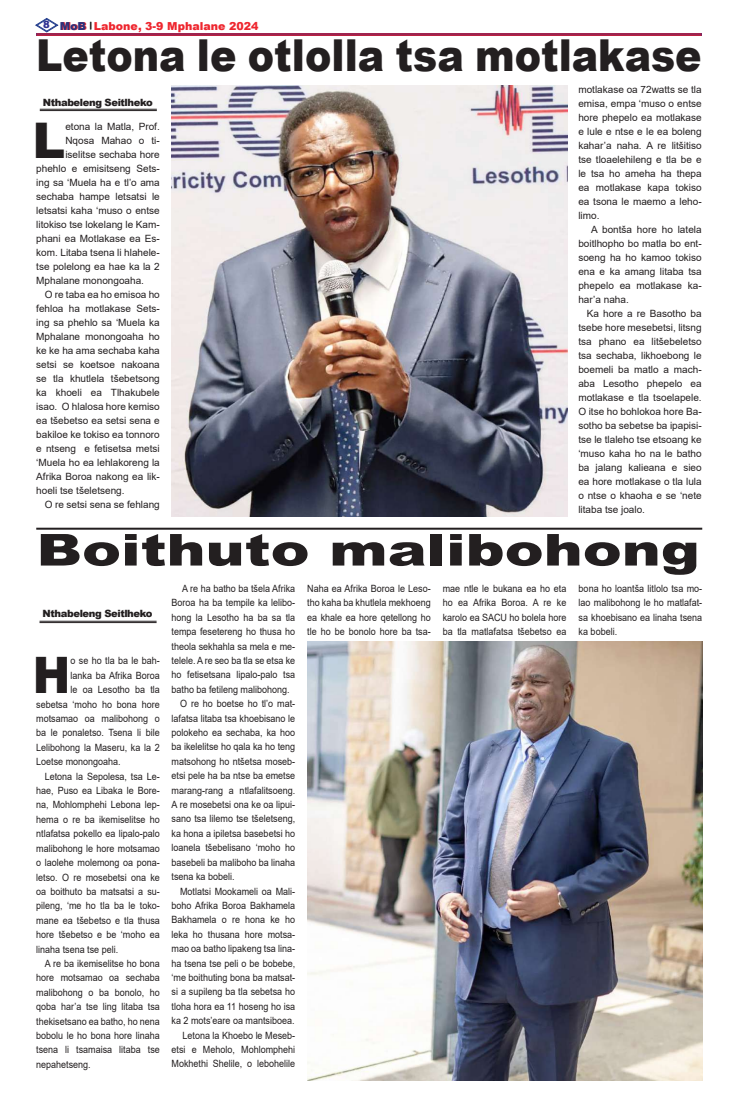
<style>
.page{position:relative;width:738px;height:1108px;background:#fff}
.page>*{position:absolute;margin:0;border:0;box-sizing:border-box;transform-origin:0 0}
.t1{font:900 50.2px "Arial";color:#231f20;scale:.9 1}
.t2{font:900 49.1px "Arial";color:#231f20}
.t3{font:900 44px "Arial";color:#231f20;scale:.9 1}
.t4{font:900 44px "Arial";color:#231f20;scale:1.33 1}
.t5{font:900 11px "Arial";color:#ee262e}
.t6{font:10px/14.4px "Arial";color:#231f20;text-align:justify;scale:.9 1}
.t7{font:10px/14px "Arial";color:#231f20;text-align:justify}
.t8{font:900 10px "Arial";letter-spacing:-.04em;color:#231f20}
.s1{font-size:10px;color:#fff}
</style>
<div class="page">
<hr style="left:36px;top:33px;width:665px;height:3px;background:#2e3092">
<hr style="left:36px;top:34px;width:666px;height:1px;background:#ee1d23">
<hr style="left:36px;top:35px;width:666px;height:1px;background:#ee1d23">
<svg style="left:90px;top:22px;width:2px;height:7px"></svg>
<svg style="left:35px;top:18px;width:24px;height:15px"></svg>
<hr style="left:40px;top:109px;width:117px;height:1px;background:#231f20">
<hr style="left:40px;top:110px;width:117px;height:1px;background:#231f20">
<hr style="left:36px;top:527px;width:666px;height:2px;background:#231f20">
<hr style="left:40px;top:620px;width:117px;height:1px;background:#231f20">
<hr style="left:40px;top:622px;width:117px;height:1px;background:#231f20">
<img style="left:172px;top:85px;width:395px;height:431px">
<img style="left:307px;top:641px;width:395px;height:439px">
<p class="t5" style="left:43px;top:18px;width:217px"><span class="s1">8</span> MoB Labone, 3-9 Mphalane 2024</p>
<h3 class="t3" style="left:36px;top:23px;width:741px">Letona le otlolla tsa motlakase</h3>
<p class="t8" style="left:43px;top:95px;width:111px">Nthabeleng Seitlheko</p>
<h2 class="t2" style="left:33px;top:105px;width:34px">L</h2>
<p class="t7" style="left:65px;top:119px;width:96px">etona la Matla, Prof.</p>
<p class="t7" style="left:65px;top:133px;width:96px">Nqosa Mahao o ti-</p>
<p class="t7" style="left:65px;top:147px;width:96px">iselitse sechaba hore</p>
<p class="t7" style="left:36px;top:161px;width:125px">phehlo e emisitseng Sets-</p>
<p class="t7" style="left:36px;top:175px;width:125px">ing sa ‘Muela ha e tl’o ama</p>
<p class="t7" style="left:36px;top:189px;width:125px">sechaba hampe letsatsi le</p>
<p class="t7" style="left:36px;top:203px;width:125px">letsatsi kaha ‘muso o entse</p>
<p class="t7" style="left:36px;top:217px;width:125px">litokiso tse lokelang le Kam-</p>
<p class="t7" style="left:36px;top:231px;width:125px">phani ea Motlakase ea Es-</p>
<p class="t7" style="left:36px;top:245px;width:125px">kom. Litaba tsena li hlahele-</p>
<p class="t7" style="left:36px;top:259px;width:125px">tse polelong ea hae ka la 2</p>
<p class="t7" style="left:36px;top:273px;width:109px">Mphalane monongoaha.</p>
<p class="t7" style="left:45px;top:287px;width:117px">O re taba ea ho emisoa ho</p>
<p class="t7" style="left:36px;top:301px;width:125px">fehloa ha motlakase Sets-</p>
<p class="t7" style="left:36px;top:315px;width:125px">ing sa phehlo sa ‘Muela ka</p>
<p class="t7" style="left:36px;top:329px;width:125px">Mphalane monongoaha ho</p>
<p class="t7" style="left:36px;top:343px;width:125px">ke ke ha ama sechaba kaha</p>
<p class="t7" style="left:36px;top:357px;width:125px">setsi se koetsoe nakoana</p>
<p class="t7" style="left:36px;top:371px;width:125px">se tla khutlela tšebetsong</p>
<p class="t7" style="left:36px;top:385px;width:125px">ka khoeli ea Tlhakubele</p>
<p class="t7" style="left:36px;top:399px;width:125px">isao. O hlalosa hore kemiso</p>
<p class="t7" style="left:36px;top:413px;width:125px">ea tšebetso ea setsi sena e</p>
<p class="t7" style="left:36px;top:427px;width:125px">bakiloe ke tokiso ea tonnoro</p>
<p class="t7" style="left:36px;top:441px;width:125px">e ntseng e fetisetsa metsi</p>
<p class="t7" style="left:36px;top:455px;width:125px">‘Muela ho ea lehlakoreng la</p>
<p class="t7" style="left:36px;top:469px;width:125px">Afrika Boroa nakong ea lik-</p>
<p class="t7" style="left:36px;top:483px;width:90px">hoeli tse tšeletseng.</p>
<p class="t7" style="left:45px;top:497px;width:117px">O re setsi sena se fehlang</p>
<p class="t7" style="left:578px;top:82px;width:125px">motlakase oa 72watts se tla emisa, empa ‘muso o entse hore phepelo ea motlakase e lule e ntse e le ea boleng kahar’a naha. A re litšitiso tse tloaelehileng e tla be e le tsa ho ameha ha thepa ea motlakase kapa tokiso ea tsona le maemo a leho&shy;limo.</p>
<p class="t7" style="left:578px;top:222px;width:125px;text-indent:13px">A bontša hore ho latela boitlhopho bo matla bo ent&shy;soeng ha ho kamoo tokiso ena e ka amang litaba tsa phepelo ea motlakase ka&shy;har’a naha.</p>
<p class="t7" style="left:578px;top:306px;width:125px;text-indent:9px">Ka hore a re Basotho ba tsebe hore mesebetsi, litsng tsa phano ea litšebeletso tsa sechaba, likhoebong le boemeli ba matlo a mach&shy;aba Lesotho phepelo ea motlakase e tla tsoelapele.<br>O itse ho bohlokoa hore Ba&shy;sotho ba sebetse ba ipapisi&shy;tse le tlaleho tse etsoang ke ‘muso kaha ho na le batho ba jalang kalieana e sieo ea hore motlakase o tla lula o ntse o khaoha e se ‘nete litaba tse joalo.</p>
<h3 class="t4" style="left:37px;top:517px;width:500px">Boithuto malibohong</h3>
<p class="t6" style="left:307px;top:581px;width:139px">Naha ea Afrika Boroa le Leso&shy;tho kaha ba khutlela mekhoeng ea khale ea hore qetellong ho tle ho be bonolo hore ba tsa-</p>
<p class="t6" style="left:443px;top:581px;width:139px">mae ntle le bukana ea ho eta ho ea Afrika Boroa. A re ke karolo ea SACU ho bolela hore ba tla matlafatsa tšebetso ea</p>
<p class="t6" style="left:579px;top:581px;width:139px">bona ho loantša litlolo tsa mo&shy;lao malibohong le ho matlafat&shy;sa khoebisano ea linaha tsena ka bobeli.</p>
<p class="t6" style="left:182px;top:581px;width:127px">A re ha batho ba tšela Afrika</p>
<p class="t6" style="left:172px;top:595px;width:139px">Boroa ha ba tempile ka lelibo-</p>
<p class="t6" style="left:172px;top:609px;width:139px">hong la Lesotho ha ba sa tla</p>
<p class="t6" style="left:172px;top:624px;width:139px">tempa fesetereng ho thusa ho</p>
<p class="t6" style="left:172px;top:638px;width:139px">theola sekhahla sa mela e me-</p>
<p class="t6" style="left:172px;top:653px;width:139px">telele. A re seo ba tla se etsa ke</p>
<p class="t6" style="left:172px;top:667px;width:139px">ho fetisetsana lipalo-palo tsa</p>
<p class="t6" style="left:172px;top:681px;width:133px">batho ba fetileng malibohong.</p>
<p class="t6" style="left:180px;top:696px;width:129px">O re ho boetse ho tl’o mat-</p>
<p class="t6" style="left:172px;top:710px;width:139px">lafatsa litaba tsa khoebisano le</p>
<p class="t6" style="left:172px;top:725px;width:139px">polokeho ea sechaba, ka hoo</p>
<p class="t6" style="left:172px;top:739px;width:139px">ba ikelelitse ho qala ka ho teng</p>
<p class="t6" style="left:172px;top:753px;width:139px">matsohong ho ntšetsa moseb-</p>
<p class="t6" style="left:172px;top:768px;width:139px">etsi pele ha ba ntse ba emetse</p>
<p class="t6" style="left:172px;top:782px;width:139px">marang-rang a ntlafalitsoeng.</p>
<p class="t6" style="left:172px;top:797px;width:139px">A re mosebetsi ona ke oa lipui-</p>
<p class="t6" style="left:172px;top:811px;width:139px">sano tsa lilemo tse tšeletseng,</p>
<p class="t6" style="left:172px;top:825px;width:139px">ka hona a ipiletsa basebetsi ho</p>
<p class="t6" style="left:172px;top:840px;width:139px">loanela tšebelisano ‘moho ho</p>
<p class="t6" style="left:172px;top:854px;width:139px">basebeli ba maliboho ba linaha</p>
<p class="t6" style="left:172px;top:869px;width:72px">tsena ka bobeli.</p>
<p class="t6" style="left:180px;top:883px;width:129px">Motlatsi Mookameli oa Mali-</p>
<p class="t6" style="left:172px;top:897px;width:139px">boho Afrika Boroa Bakhamela</p>
<p class="t6" style="left:172px;top:912px;width:139px">Bakhamela o re hona ke ho</p>
<p class="t6" style="left:172px;top:926px;width:139px">leka ho thusana hore motsa-</p>
<p class="t6" style="left:172px;top:941px;width:139px">mao oa batho lipakeng tsa lina-</p>
<p class="t6" style="left:172px;top:955px;width:139px">ha tsena tse peli o be bobebe,</p>
<p class="t6" style="left:172px;top:969px;width:139px">‘me boithuting bona ba matsat-</p>
<p class="t6" style="left:172px;top:984px;width:139px">si a supileng ba tla sebetsa ho</p>
<p class="t6" style="left:172px;top:998px;width:139px">tloha hora ea 11 hoseng ho isa</p>
<p class="t6" style="left:172px;top:1013px;width:138px">ka 2 mots’eare oa mantsiboea.</p>
<p class="t6" style="left:183px;top:1027px;width:127px">Letona la Khoebo le Meseb-</p>
<p class="t6" style="left:172px;top:1041px;width:139px">etsi e Meholo, Mohlomphehi</p>
<p class="t6" style="left:172px;top:1056px;width:139px">Mokhethi Shelile, o lebohelile</p>
<p class="t8" style="left:43px;top:606px;width:111px">Nthabeleng Seitlheko</p>
<h1 class="t1" style="left:33px;top:638px;width:43px">H</h1>
<p class="t6" style="left:71px;top:653px;width:101px">o se ho tla ba le bah-</p>
<p class="t6" style="left:71px;top:667px;width:101px">lanka ba Afrika Boroa</p>
<p class="t6" style="left:71px;top:682px;width:101px">le oa Lesotho ba tla</p>
<p class="t6" style="left:36px;top:696px;width:139px">sebetsa ‘moho ho bona hore</p>
<p class="t6" style="left:36px;top:711px;width:139px">motsamao oa malibohong o</p>
<p class="t6" style="left:36px;top:725px;width:139px">ba le ponaletso. Tsena li bile</p>
<p class="t6" style="left:36px;top:739px;width:139px">Lelibohong la Maseru, ka la 2</p>
<p class="t6" style="left:36px;top:754px;width:95px">Loetse monongoaha.</p>
<p class="t6" style="left:45px;top:768px;width:129px">Letona la Sepolesa, tsa Le-</p>
<p class="t6" style="left:36px;top:783px;width:139px">hae, Puso ea Libaka le Bore-</p>
<p class="t6" style="left:36px;top:797px;width:139px">na, Mohlomphehi Lebona lep-</p>
<p class="t6" style="left:36px;top:811px;width:139px">hema o re ba ikemiselitse ho</p>
<p class="t6" style="left:36px;top:826px;width:139px">ntlafatsa pokello ea lipalo-palo</p>
<p class="t6" style="left:36px;top:840px;width:139px">malibohong le hore motsamao</p>
<p class="t6" style="left:36px;top:855px;width:139px">o laolehe molemong oa pona-</p>
<p class="t6" style="left:36px;top:869px;width:139px">letso. O re mosebetsi ona ke</p>
<p class="t6" style="left:36px;top:883px;width:139px">oa boithuto ba matsatsi a su-</p>
<p class="t6" style="left:36px;top:898px;width:139px">pileng, ‘me ho tla ba le toko-</p>
<p class="t6" style="left:36px;top:912px;width:139px">mane ea tšebetso e tla thusa</p>
<p class="t6" style="left:36px;top:927px;width:139px">hore tšebetso e be ‘moho ea</p>
<p class="t6" style="left:36px;top:941px;width:93px">linaha tsena tse peli.</p>
<p class="t6" style="left:45px;top:955px;width:129px">A re ba ikemiselitse ho bona</p>
<p class="t6" style="left:36px;top:970px;width:139px">hore motsamao oa sechaba</p>
<p class="t6" style="left:36px;top:984px;width:139px">malibohong o ba bonolo, ho</p>
<p class="t6" style="left:36px;top:999px;width:139px">qoba har’a tse ling litaba tsa</p>
<p class="t6" style="left:36px;top:1013px;width:139px">thekisetsano ea batho, ho nena</p>
<p class="t6" style="left:36px;top:1027px;width:139px">bobolu le ho bona hore linaha</p>
<p class="t6" style="left:36px;top:1042px;width:139px">tsena li tsamaisa litaba tse</p>
<p class="t6" style="left:36px;top:1056px;width:62px">nepahetseng.</p>
</div>
